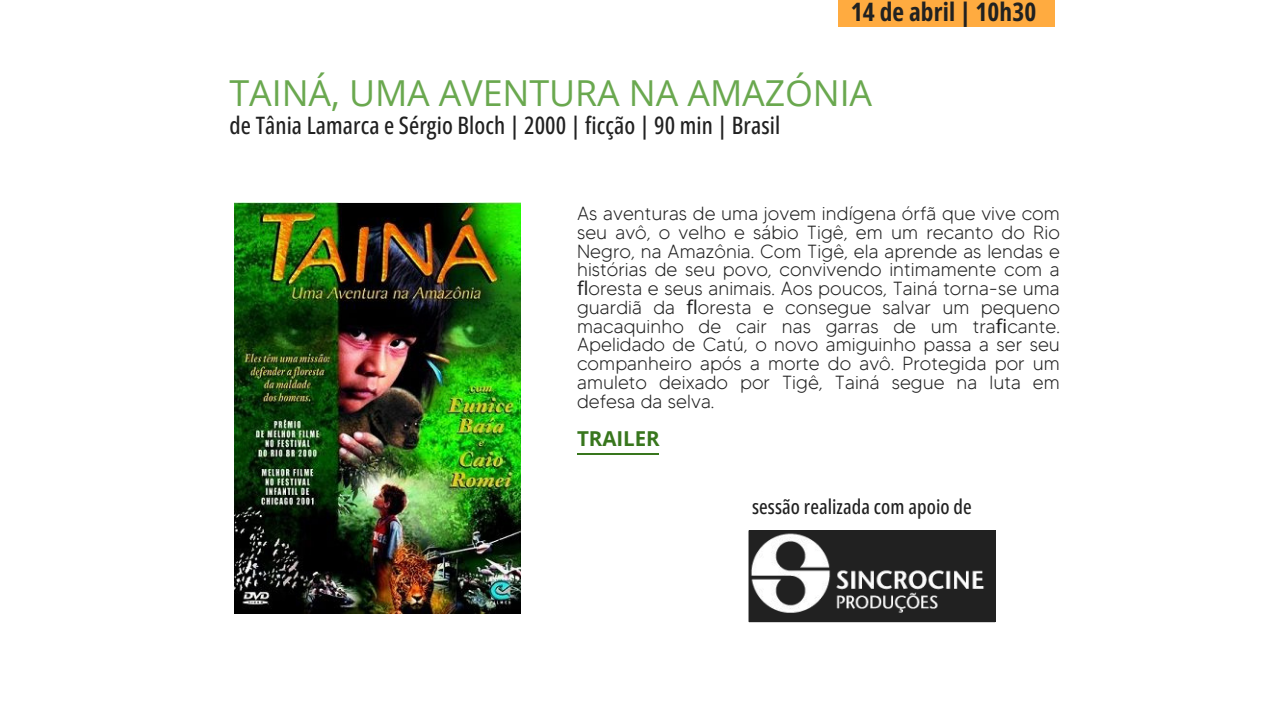
<style>
.page{position:relative;width:1281px;height:720px;background:#fff}
.page>*{position:absolute;margin:0;border:0;box-sizing:border-box;transform-origin:0 0}
.t1{font:35.75px "Open Sans";color:#6aa84f}
.t2{font:700 25.38px "Open Sans Condensed";letter-spacing:.005em;color:#212121}
.t3{font:500 24px "Open Sans Condensed";letter-spacing:.005em;color:#212121}
.t4{font:700 20.5px "Open Sans";letter-spacing:-.005em;color:#38761d}
.t5{font:500 20.38px "Open Sans Condensed";letter-spacing:.005em;color:#212121}
.t6{font:300 19px/18.8px "MADETOMMY";letter-spacing:.005em;color:#212121;text-align:justify}
.s1{font-family:"Noto Sans";font-weight:400}
</style>
<div class="page">
<hr style="left:577px;top:453px;width:81px;height:2px;background:#38761d">
<div style="left:749px;top:531px;width:246px;height:91px;background:#212121"></div>
<div style="left:748px;top:530px;width:247px;height:92px;border:1px solid #212121"></div>
<img style="left:749px;top:530px;width:236px;height:91px">
<img style="left:235px;top:202px;width:286px;height:412px">
<div style="left:838px;top:0;width:216px;height:27px;background:#ffab40"></div>
<h2 class="t2" style="left:851px;top:-6px;width:187px">14 de abril | 10h30</h2>
<h1 class="t1" style="left:230px;top:68px;width:644px">TAINÁ, UMA AVENTURA NA AMAZÓNIA</h1>
<p class="t3" style="left:230px;top:108px;width:552px">de Tânia Lamarca e Sérgio Bloch | 2000 | ficção | 90 min | Brasil</p>
<p class="t6" style="left:577px;top:204px;width:484px">As aventuras de uma jovem indígena órfã que vive com seu avô, o velho e sábio Tigê, em um recanto do Rio Negro, na Amazônia. Com Tigê, ela aprende as lendas e histórias de seu povo, convivendo intimamente com a <span class="s1">fl</span>oresta e seus animais. Aos poucos, Tainá torna-se uma guardiã da <span class="s1">fl</span>oresta e consegue salvar um pequeno macaquinho de cair nas garras de um tra<span class="s1">fi</span>cante.<br>Apelidado de Catú, o novo amiguinho passa a ser seu companheiro após a morte do avô. Protegida por um amuleto deixado por Tigê, Tainá segue na luta em defesa da selva.</p>
<p class="t4" style="left:577px;top:424px;width:84px">TRAILER</p>
<p class="t5" style="left:752px;top:492px;width:221px">sessão realizada com apoio de</p>
</div>
